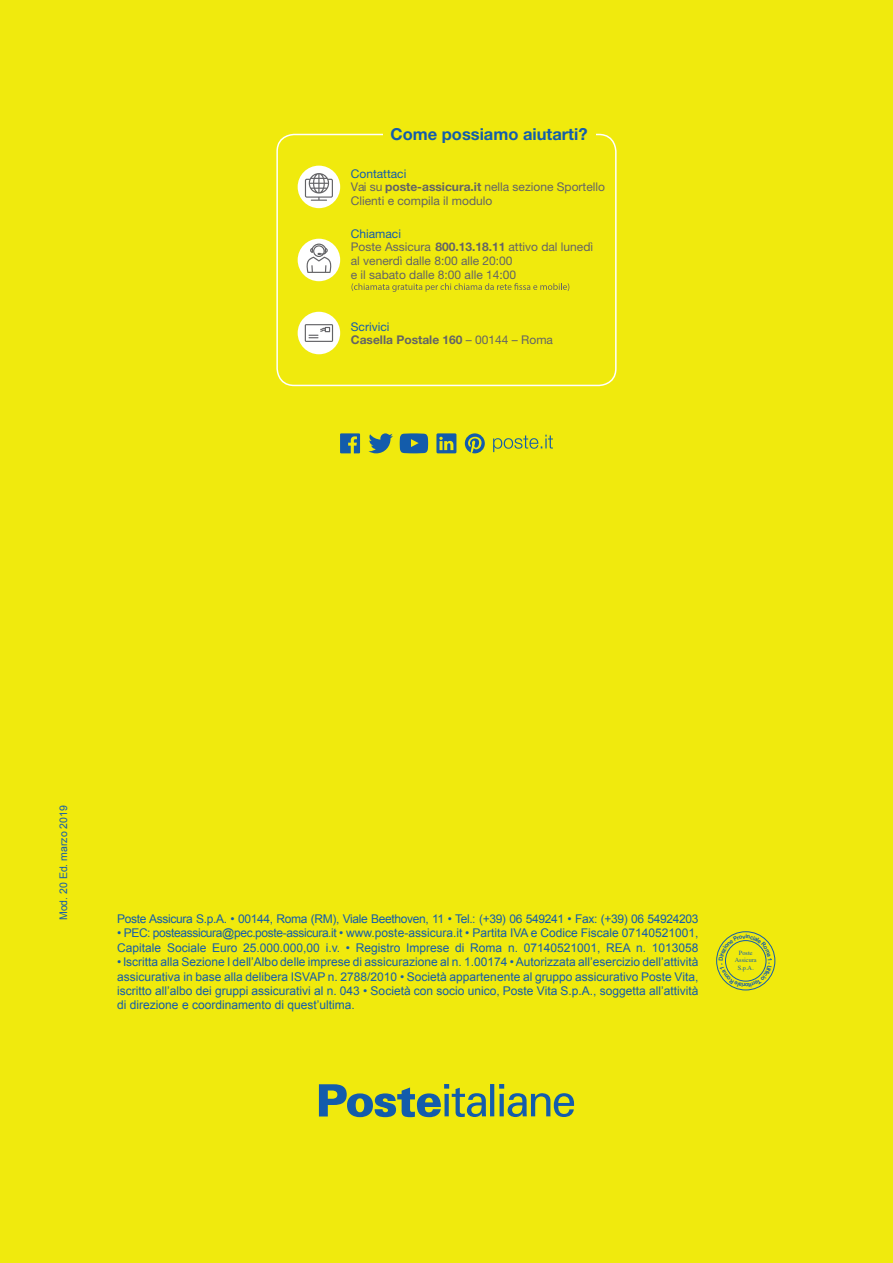
<style>
.page{position:relative;width:893px;height:1263px;background:#f0ea0d}
.page>*{position:absolute;margin:0;border:0;box-sizing:border-box;transform-origin:0 0}
.t1{font:700 16.5px "Helvetica Neue LT Std";color:#135cab}
.Normale{font:12px/14.4px "Arial";color:#135cab}
.t2{font:12px/13.5px "Helvetica Neue LT Std";color:#636366}
.Normale-2{font:12px "Arial";letter-spacing:-.03em;color:#135cab}
.t3{font:700 12px/13.5px "Helvetica Neue LT Std";color:#636366}
.Normale-3{font:10.5px "Arial";color:#135cab}
.t4{font:6.3px/7.5px "Times";color:#135cab;text-align:center}
.s1{color:#135cab}
.s2{font-weight:700}
.s3{font-weight:400;color:#135cab}
.s4{font-weight:400}
</style>
<div class="page">
<svg style="left:319px;top:1084px;width:255px;height:33px"></svg>
<svg style="left:340px;top:433px;width:20px;height:20px"></svg>
<svg style="left:400px;top:433px;width:28px;height:20px"></svg>
<svg style="left:368px;top:433px;width:25px;height:20px"></svg>
<svg style="left:465px;top:433px;width:20px;height:20px"></svg>
<svg style="left:493px;top:435px;width:60px;height:17px"></svg>
<svg style="left:436px;top:433px;width:20px;height:20px"></svg>
<div style="left:276px;top:134px;width:341px;height:252px;border:2px solid #fff;border-radius:17px"></div>
<div style="left:298px;top:166px;width:42px;height:42px;background:#fff;border-radius:50%"></div>
<svg style="left:305px;top:173px;width:28px;height:28px"></svg>
<div style="left:298px;top:239px;width:42px;height:42px;background:#fff;border-radius:50%"></div>
<svg style="left:306px;top:244px;width:26px;height:29px"></svg>
<div style="left:298px;top:312px;width:42px;height:42px;background:#fff;border-radius:50%"></div>
<svg style="left:305px;top:324px;width:28px;height:18px"></svg>
<div style="left:383px;top:128px;width:212px;height:12px;background:#f0ea0d"></div>
<svg style="left:351px;top:283px;width:218px;height:9px"></svg>
<svg style="left:716px;top:931px;width:59px;height:59px"></svg>
<h1 class="t1" style="left:390px;top:124px;width:198px">Come possiamo aiutarti?</h1>
<p class="t2" style="left:351px;top:166px;width:256px"><span class="s1">Contattaci<br></span>Vai su <span class="s2">poste-assicura.it</span> nella sezione Sportello<br>Clienti e compila il modulo</p>
<p class="t2" style="left:351px;top:227px;width:244px"><span class="s1">Chiamaci<br></span>Poste Assicura <span class="s2">800.13.18.11</span> attivo dal lunedì al venerdì dalle 8:00 alle 20:00<br>e il sabato dalle 8:00 alle 14:00</p>
<p class="t3" style="left:351px;top:319px;width:204px"><span class="s3">Scrivici<br></span>Casella Postale 160 <span class="s4">– 00144 – Roma</span></p>
<p class="Normale-3" style="left:57px;top:920px;width:116px;rotate:-90deg">Mod. 20 Ed. marzo 2019</p>
<p class="Normale-2" style="left:117px;top:911px;width:583px">Poste Assicura S.p.A. • 00144, Roma (RM), Viale Beethoven, 11 • Tel.: (+39) 06 549241 • Fax: (+39) 06 54924203</p>
<p class="Normale" style="left:117px;top:926px;width:583px">• PEC: posteassicura@pec.poste-assicura.it • www.poste-assicura.it • Partita IVA e Codice Fiscale 07140521001,<br>Capitale Sociale Euro 25.000.000,00 i.v. • Registro Imprese di Roma n. 07140521001, REA n. 1013058</p>
<p class="Normale" style="left:117px;top:955px;width:583px;text-align:justify">• Iscritta alla Sezione I dell’Albo delle imprese di assicurazione al n. 1.00174 • Autorizzata all’esercizio dell’attività assicurativa in base alla delibera ISVAP n. 2788/2010 • Società appartenente al gruppo assicurativo Poste Vita, iscritto all’albo dei gruppi assicurativi al n. 043 • Società con socio unico, Poste Vita S.p.A., soggetta all’attività di direzione e coordinamento di quest’ultima.</p>
<p class="t4" style="left:735px;top:948px;width:23px">Poste<br>Assicura<br>S.p.A.</p>
</div>
